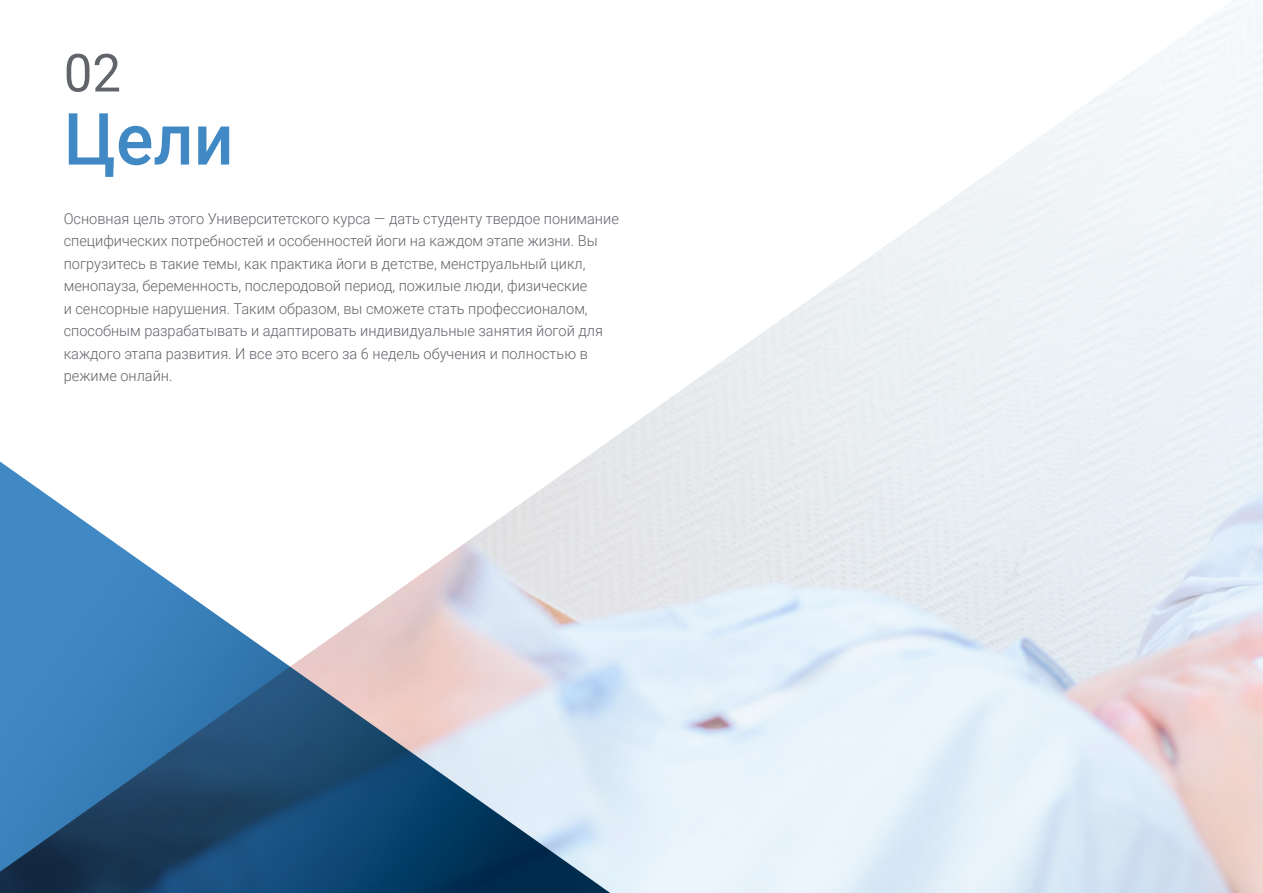
<style>
.page{position:relative;width:1263px;height:893px;background:#fff}
.page>*{position:absolute;margin:0;border:0;box-sizing:border-box;transform-origin:0 0}
.t1{font:500 72px "Roboto";color:#4089c5}
.t2{font:52.5px "Roboto";color:#61646a}
.t3{font:300 15px/22.5px "Roboto";color:#61646a}
</style>
<div class="page">
<svg style="left:0;top:446px;width:640px;height:447px"></svg>
<h2 class="t2" style="left:64px;top:36px;width:59px">02</h2>
<h1 class="t1" style="left:64px;top:89px;width:171px">Цели</h1>
<p class="t3" style="left:64px;top:207px;width:556px">Основная цель этого Университетского курса — дать студенту твердое понимание специфических потребностей и особенностей йоги на каждом этапе жизни. Вы погрузитесь в такие темы, как практика йоги в детстве, менструальный цикл, менопауза, беременность, послеродовой период, пожилые люди, физические<br>и сенсорные нарушения. Таким образом, вы сможете стать профессионалом, способным разрабатывать и адаптировать индивидуальные занятия йогой для каждого этапа развития. И все это всего за 6 недель обучения и полностью в режиме онлайн.</p>
</div>
